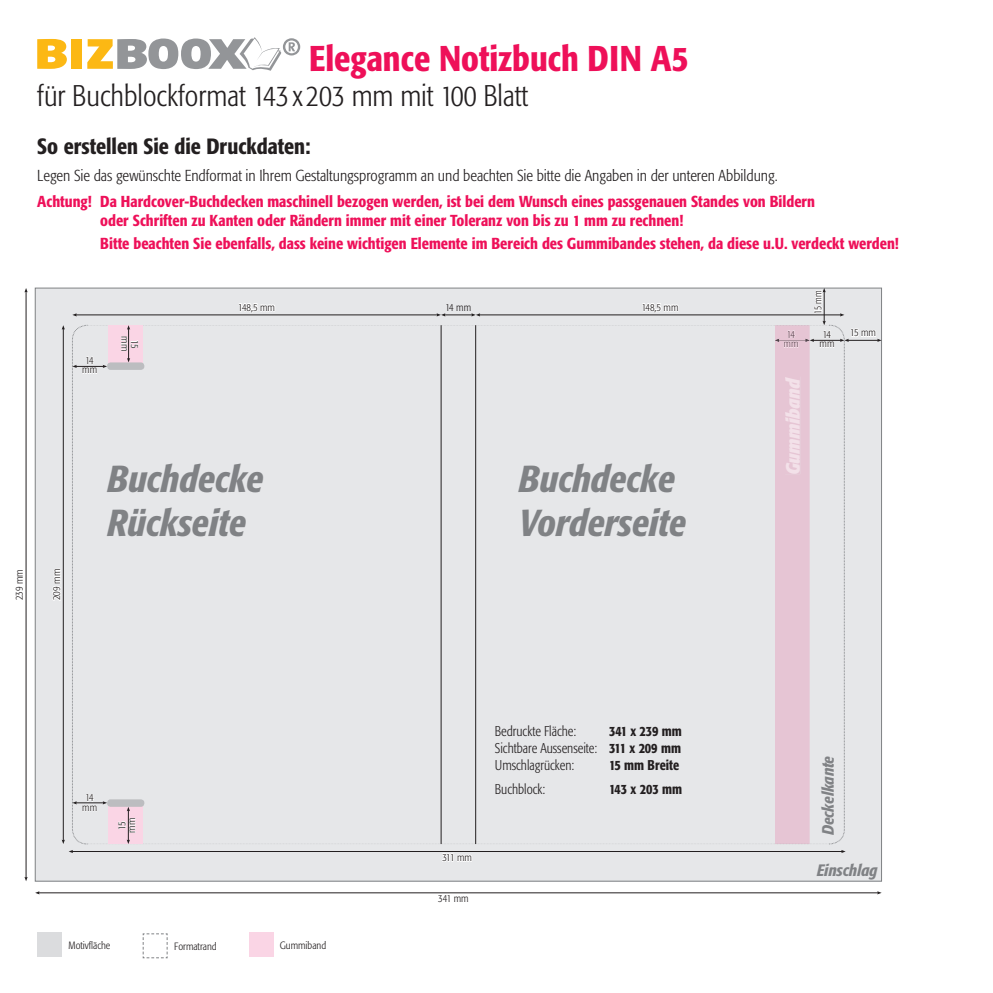
<style>
.page{position:relative;width:993px;height:993px;background:#fff}
.page>*{position:absolute;margin:0;border:0;box-sizing:border-box;transform-origin:0 0}
.t1{font:italic 500 condensed 37.19px/44.6px "Formata";color:#808285}
.t2{font:500 condensed 35.44px "Formata";color:#ee1059}
.t3{font:300 condensed 29.57px "Formata";color:#231f20}
.t4{font:500 condensed 21.88px "Formata";color:#231f20}
.t5{font:italic 700 condensed 19.25px "Formata";color:#f3e1e9}
.t6{font:italic 500 condensed 16.36px "Formata";color:#808285}
.t7{font:500 condensed 15.75px/18.9px "Formata";color:#ee1059}
.t8{font:300 condensed 15.75px "Formata";color:#231f20}
.t9{font:300 condensed 14px/16.8px "Formata";color:#231f20;text-align:justify;scale:.95 1}
.t10{font:500 condensed 14px "Formata";color:#231f20;scale:.95 1}
.t11{font:300 condensed 10.5px/9.6px "Formata";color:#231f20;text-align:center}
.t12{font:300 condensed 10.5px "Formata";color:#231f20;scale:.89 1}
.s1{font-weight:500}
</style>
<div class="page">
<svg style="left:37px;top:39px;width:30px;height:30px"></svg>
<div style="left:71px;top:39px;width:11px;height:30px;background:#fcb814"></div>
<svg style="left:87px;top:37px;width:213px;height:34px"></svg>
<div style="left:37px;top:932px;width:25px;height:25px;background:#dbdcde"></div>
<svg style="left:142px;top:933px;width:26px;height:25px"></svg>
<div style="left:35px;top:288px;width:846px;height:592px;background:#e6e7e9"></div>
<hr style="left:26px;top:291px;width:1px;height:586px;background:#231f20">
<svg style="left:24px;top:876px;width:4px;height:5px"></svg>
<hr style="left:38px;top:892px;width:840px;height:1px;background:#231f20">
<svg style="left:876px;top:891px;width:5px;height:3px"></svg>
<svg style="left:436px;top:892px;width:33px;height:2px"></svg>
<svg style="left:51px;top:288px;width:830px;height:574px"></svg>
<div style="left:785px;top:376px;width:15px;height:98px;background:#e6c5d4"></div>
<div style="left:248px;top:932px;width:25px;height:25px;background:#fad5e5"></div>
<h2 class="t2" style="left:309px;top:37px;width:381px">Elegance Notizbuch DIN A5</h2>
<h3 class="t3" style="left:37px;top:79px;width:492px">für Buchblockformat 143 x 203 mm mit 100 Blatt</h3>
<h3 class="t4" style="left:37px;top:133px;width:275px">So erstellen Sie die Druckdaten:</h3>
<p class="t8" style="left:37px;top:166px;width:741px">Legen Sie das gewünschte Endformat in Ihrem Gestaltungsprogramm an und beachten Sie bitte die Angaben in der unteren Abbildung.</p>
<p class="t7" style="left:100px;top:192px;width:716px;text-indent:-63px">Achtung! Da Hardcover-Buchdecken maschinell bezogen werden, ist bei dem Wunsch eines passgenauen Standes von Bildern oder Schriften zu Kanten oder Rändern immer mit einer Toleranz von bis zu 1 mm zu rechnen!</p>
<p class="t7" style="left:100px;top:234px;width:799px">Bitte beachten Sie ebenfalls, dass keine wichtigen Elemente im Bereich des Gummibandes stehen, da diese u.U. verdeckt werden!</p>
<p class="t11" style="left:82px;top:355px;width:16px">14 mm</p>
<p class="t11" style="left:130px;top:336px;width:16px;rotate:90deg">mm</p>
<p class="t11" style="left:139px;top:339px;width:10px;rotate:90deg">15</p>
<p class="t11" style="left:238px;top:302px;width:38px">148,5 mm</p>
<p class="t11" style="left:641px;top:302px;width:38px">148,5 mm</p>
<p class="t11" style="left:445px;top:302px;width:27px">14 mm</p>
<p class="t11" style="left:14px;top:600px;width:33px;rotate:-90deg">239 mm</p>
<p class="t11" style="left:52px;top:600px;width:33px;rotate:-90deg">209 mm</p>
<h1 class="t1" style="left:107px;top:456px;width:158px">Buchdecke<br>Rückseite</h1>
<h1 class="t1" style="left:518px;top:456px;width:169px">Buchdecke<br>Vorderseite</h1>
<p class="t11" style="left:783px;top:329px;width:16px">14 mm</p>
<p class="t5" style="left:781px;top:475px;width:100px;rotate:-90deg">Gummiband</p>
<p class="t12" style="left:811px;top:313px;width:27px;rotate:-90deg">15 mm</p>
<p class="t11" style="left:819px;top:329px;width:16px">14 mm</p>
<p class="t11" style="left:849px;top:328px;width:27px">15 mm</p>
<p class="t11" style="left:82px;top:792px;width:16px">14 mm</p>
<p class="t11" style="left:117px;top:832px;width:16px;rotate:-90deg">15 mm</p>
<p class="t11" style="left:68px;top:940px;width:43px">Motivfläche</p>
<p class="t11" style="left:174px;top:941px;width:44px">Formatrand</p>
<p class="t11" style="left:280px;top:940px;width:48px">Gummiband</p>
<p class="t11" style="left:442px;top:852px;width:31px">311 mm</p>
<p class="t11" style="left:438px;top:893px;width:32px">341 mm</p>
<p class="t9" style="left:494px;top:722px;width:87px">Bedruckte Fläche:</p>
<p class="t9" style="left:494px;top:722px;width:198px;text-indent:114px"><span class="s1">341 x 239 mm </span>Sichtbare Aussenseite: <span class="s1">311 x 209 mm </span>Umschlagrücken:</p>
<p class="t10" style="left:609px;top:756px;width:75px">15 mm Breite</p>
<p class="t9" style="left:494px;top:780px;width:55px">Buchblock:</p>
<p class="t10" style="left:609px;top:780px;width:78px">143 x 203 mm</p>
<p class="t6" style="left:818px;top:834px;width:81px;rotate:-90deg">Deckelkante</p>
<p class="t6" style="left:816px;top:860px;width:62px">Einschlag</p>
</div>
